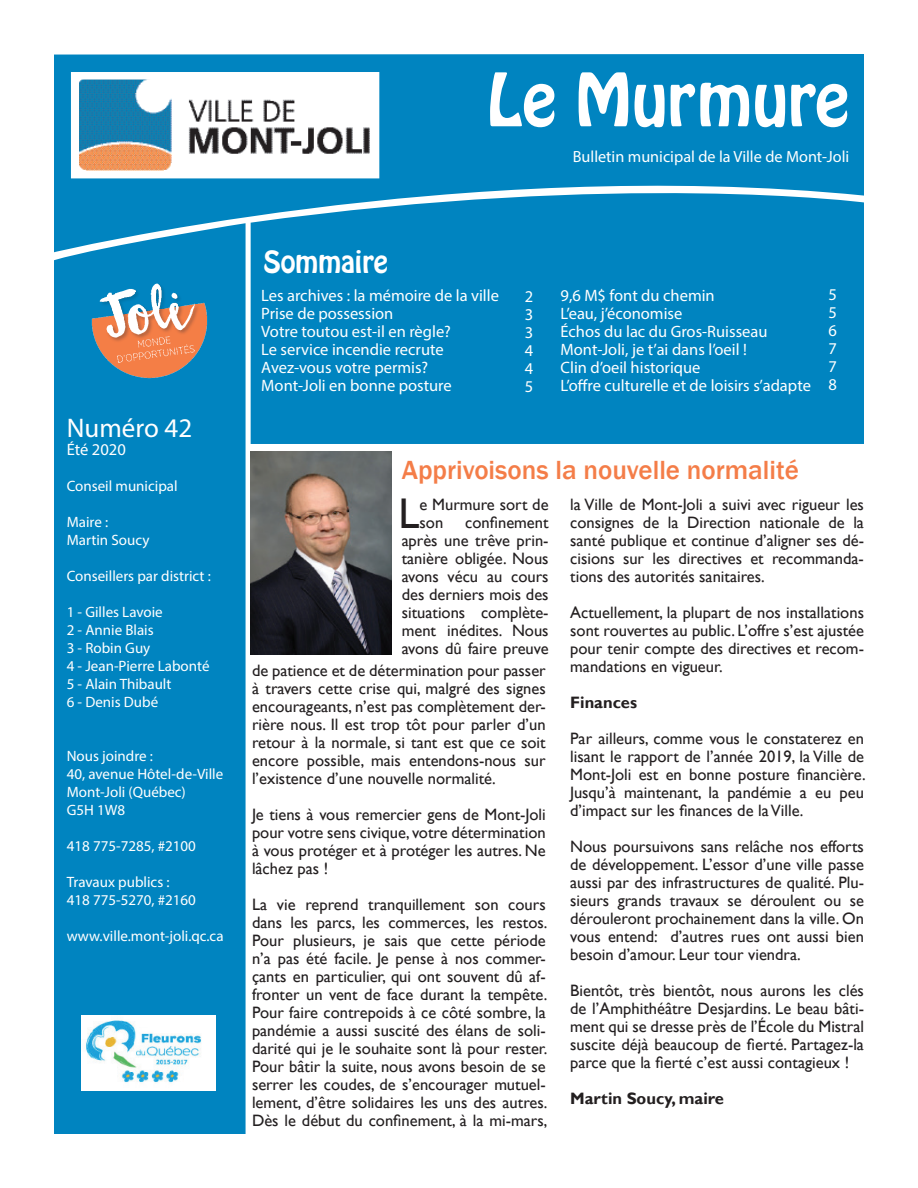
<style>
.page{position:relative;width:918px;height:1188px;background:#fff}
.page>*{position:absolute;margin:0;border:0;box-sizing:border-box;transform-origin:0 0}
.t1{font:64.8px "Hobo Std";color:#fff}
.t2{font:42.9px "Gill Sans";color:#231f20}
.t3{font:500 27px "Franklin Gothic";color:#f47d48}
.t4{font:27px "Hobo Std";color:#fff}
.t5{font:27px "Myriad Pro";color:#fff}
.t6{font:16.5px/18px "Gill Sans";color:#231f20;text-align:justify}
.t7{font:16.5px/18px "Myriad Pro";color:#fff}
.t8{font:700 16.5px "Gill Sans";color:#231f20}
.t9{font:16.2px "Myriad Pro";color:#fff}
.t10{font:15px/18px "Myriad Pro";color:#fff}
</style>
<div class="page">
<div style="left:54px;top:54px;width:810px;height:198px;background:#0084c0"></div>
<div style="left:251px;top:171px;width:613px;height:273px;background:#0084c0"></div>
<div style="left:54px;top:223px;width:192px;height:911px;background:#0084c0"></div>
<svg style="left:67px;top:68px;width:316px;height:114px"></svg>
<img style="left:91px;top:274px;width:122px;height:106px">
<img style="left:82px;top:1015px;width:134px;height:75px">
<img style="left:251px;top:452px;width:141px;height:202px">
<h1 class="t1" style="left:487px;top:55px;width:364px">Le Murmure</h1>
<p class="t9" style="left:573px;top:147px;width:278px">Bulletin municipal de la Ville de Mont-Joli</p>
<h3 class="t5" style="left:67px;top:411px;width:127px">Numéro 42</h3>
<p class="t7" style="left:67px;top:440px;width:61px">Été 2020</p>
<p class="t10" style="left:67px;top:476px;width:112px">Conseil municipal</p>
<p class="t10" style="left:67px;top:512px;width:84px">Maire :<br>Martin Soucy</p>
<p class="t10" style="left:67px;top:566px;width:146px">Conseillers par district :</p>
<p class="t10" style="left:67px;top:602px;width:144px">1 - Gilles Lavoie<br>2 - Annie Blais<br>3 - Robin Guy<br>4 - Jean-Pierre Labonté<br>5 - Alain Thibault<br>6 - Denis Dubé</p>
<p class="t10" style="left:67px;top:746px;width:158px">Nous joindre :<br>40, avenue Hôtel-de-Ville<br>Mont-Joli (Québec)<br>G5H 1W8</p>
<p class="t10" style="left:67px;top:836px;width:131px">418 775-7285, #2100</p>
<p class="t10" style="left:67px;top:872px;width:131px">Travaux publics :<br>418 775-5270, #2160</p>
<p class="t10" style="left:67px;top:926px;width:158px">www.ville.mont-joli.qc.ca</p>
<h3 class="t4" style="left:263px;top:243px;width:126px">Sommaire</h3>
<p class="t7" style="left:261px;top:286px;width:239px">Les archives : la mémoire de la ville<br>Prise de possession<br>Votre toutou est-il en règle?<br>Le service incendie recrute<br>Avez-vous votre permis?<br>Mont-Joli en bonne posture</p>
<p class="t7" style="left:525px;top:287px;width:10px;text-align:justify">2<br>3<br>3<br>4<br>4<br>5</p>
<p class="t7" style="left:561px;top:286px;width:252px">9,6 M$ font du chemin<br>L’eau, j’économise<br>Échos du lac du Gros-Ruisseau<br>Mont-Joli, je t’ai dans l’oeil !<br>Clin d’oeil historique<br>L’offre culturelle et de loisirs s’adapte</p>
<p class="t7" style="left:828px;top:285px;width:10px;text-align:justify">5<br>5<br>6<br>7<br>7<br>8</p>
<h3 class="t3" style="left:402px;top:453px;width:399px">Apprivoisons la nouvelle normalité</h3>
<h2 class="t2" style="left:399px;top:489px;width:23px">L</h2>
<p class="t6" style="left:420px;top:496px;width:131px">e Murmure sort de son</p>
<p class="t6" style="left:402px;top:514px;width:148px;text-indent:64px">confinement après une trêve prin&shy;tanière obligée. Nous avons vécu au cours des derniers mois des situations complète&shy;ment inédites. Nous avons dû faire preuve</p>
<p class="t6" style="left:252px;top:661px;width:295px">de patience et de détermination pour passer à travers cette crise qui, malgré des signes encourageants, n’est pas complètement der&shy;rière nous. Il est trop tôt pour parler d’un retour à la normale, si tant est que ce soit encore possible, mais entendons-nous sur l’existence d’une nouvelle normalité.</p>
<p class="t6" style="left:252px;top:805px;width:295px">Je tiens à vous remercier gens de Mont-Joli pour votre sens civique, votre détermination à vous protéger et à protéger les autres. Ne lâchez pas !</p>
<p class="t6" style="left:252px;top:895px;width:297px">La vie reprend tranquillement son cours dans les parcs, les commerces, les restos.<br>Pour plusieurs, je sais que cette période n’a pas été facile. Je pense à nos commer&shy;çants en particulier, qui ont souvent dû af&shy;fronter un vent de face durant la tempête.<br>Pour faire contrepoids à ce côté sombre, la pandémie a aussi suscité des élans de soli&shy;darité qui je le souhaite sont là pour rester.<br>Pour bâtir la suite, nous avons besoin de se serrer les coudes, de s’encourager mutuel&shy;lement, d’être solidaires les uns des autres.<br>Dès le début du confinement, à la mi-mars,</p>
<p class="t6" style="left:570px;top:496px;width:295px">la Ville de Mont-Joli a suivi avec rigueur les consignes de la Direction nationale de la santé publique et continue d’aligner ses dé&shy;cisions sur les directives et recommanda&shy;tions des autorités sanitaires.</p>
<p class="t6" style="left:570px;top:604px;width:295px">Actuellement, la plupart de nos installations sont rouvertes au public. L’offre s’est ajustée pour tenir compte des directives et recom&shy;mandations en vigueur.</p>
<p class="t8" style="left:570px;top:693px;width:68px">Finances</p>
<p class="t6" style="left:570px;top:730px;width:297px">Par ailleurs, comme vous le constaterez en lisant le rapport de l’année 2019, la Ville de Mont-Joli est en bonne posture financière.<br>Jusqu’à maintenant, la pandémie a eu peu d’impact sur les finances de la Ville.</p>
<p class="t6" style="left:570px;top:838px;width:295px">Nous poursuivons sans relâche nos efforts de développement. L’essor d’une ville passe aussi par des infrastructures de qualité. Plu&shy;sieurs grands travaux se déroulent ou se dérouleront prochainement dans la ville. On vous entend: d’autres rues ont aussi bien besoin d’amour. Leur tour viendra.</p>
<p class="t6" style="left:570px;top:982px;width:295px">Bientôt, très bientôt, nous aurons les clés de l’Amphithéâtre Desjardins. Le beau bâti&shy;ment qui se dresse près de l’École du Mistral suscite déjà beaucoup de fierté. Partagez-la parce que la fierté c’est aussi contagieux !</p>
<p class="t8" style="left:570px;top:1089px;width:155px">Martin Soucy, maire</p>
</div>
